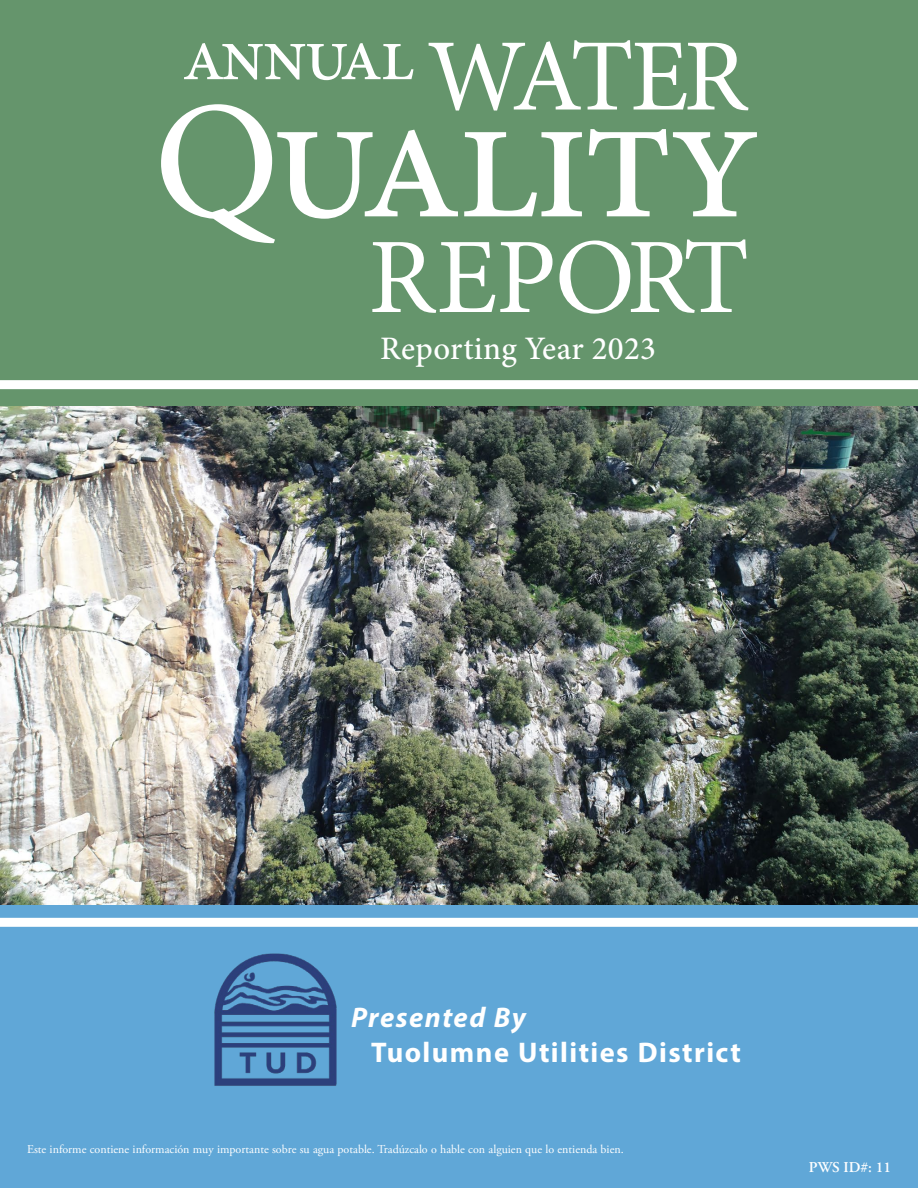
<style>
.page{position:relative;width:918px;height:1188px;background:#fff}
.page>*{position:absolute;margin:0;border:0;box-sizing:border-box;transform-origin:0 0}
.t1{font:500 32.85px "Minion Pro";letter-spacing:.01em;color:#fff}
.Town_Name_24{font:700 28.5px "Myriad Pro";letter-spacing:.05em;color:#fff}
.Presented_By_24{font:italic 700 28.5px "Myriad Pro";letter-spacing:.05em;color:#fff}
.PWS_ID{font:600 15px "Adobe Garamond Pro";color:#fff}
.Translation_text{font:12px "Adobe Garamond Pro";color:#fff}
</style>
<div class="page">
<img style="left:0;top:406px;width:918px;height:498px">
<div style="left:0;top:905px;width:918px;height:283px;background:#60a7d7"></div>
<div style="left:0;top:0;width:918px;height:406px;background:#65956c"></div>
<svg style="left:372px;top:243px;width:374px;height:71px"></svg>
<svg style="left:161px;top:104px;width:596px;height:139px"></svg>
<svg style="left:429px;top:40px;width:320px;height:71px"></svg>
<svg style="left:184px;top:43px;width:229px;height:37px"></svg>
<div style="left:0;top:918px;width:918px;height:9px;background:#fff"></div>
<div style="left:0;top:380px;width:918px;height:9px;background:#fff"></div>
<img style="left:214px;top:953px;width:123px;height:133px">
<h1 class="t1" style="left:380px;top:326px;width:277px">Reporting Year 2023</h1>
<p class="Presented_By_24" style="left:351px;top:999px;width:177px">Presented By</p>
<p class="Town_Name_24" style="left:371px;top:1033px;width:371px">Tuolumne Utilities District</p>
<p class="Translation_text" style="left:27px;top:1142px;width:598px">Este informe contiene información muy importante sobre su agua potable. Tradúzcalo o hable con alguien que lo entienda bien.</p>
<p class="PWS_ID" style="left:809px;top:1158px;width:84px">PWS ID#: 11</p>
</div>
